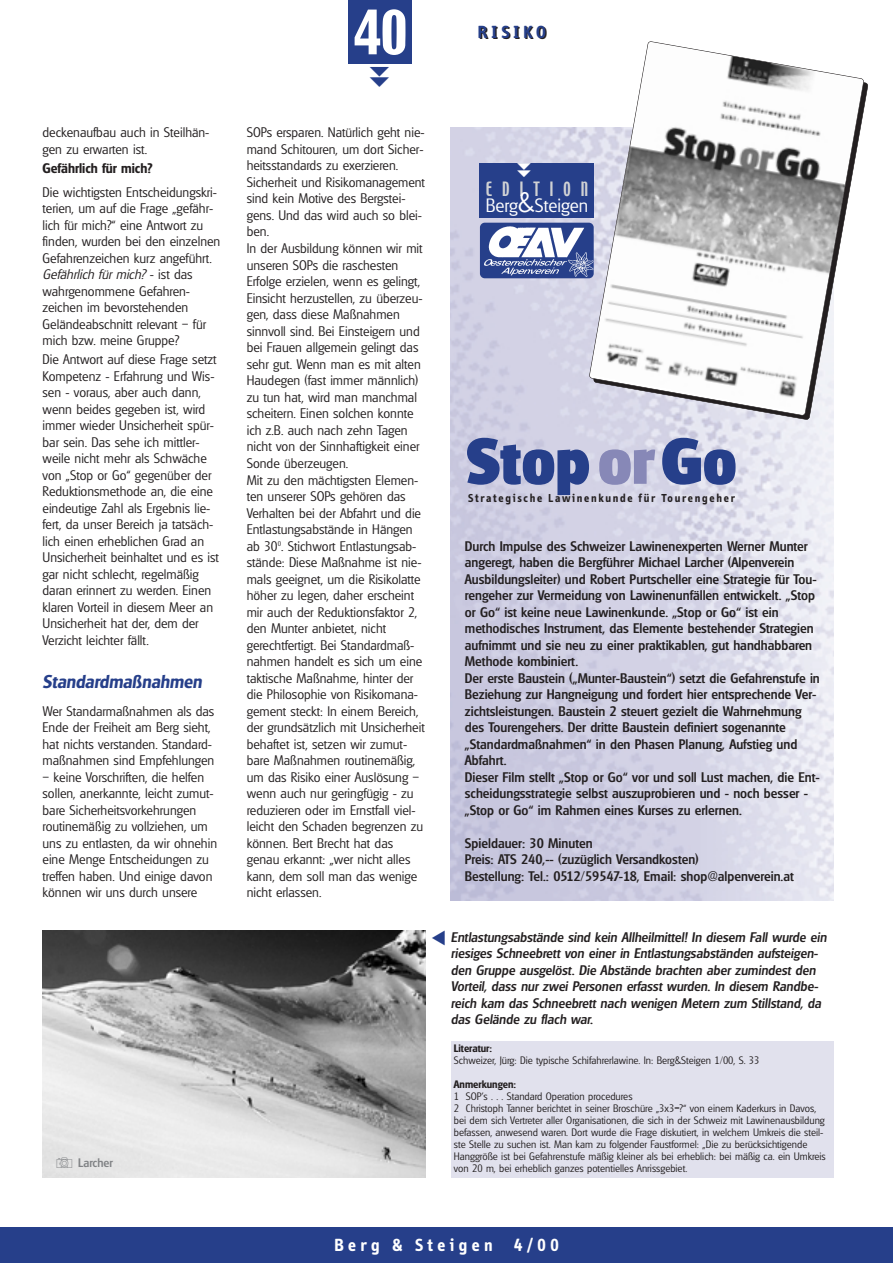
<style>
.page{position:relative;width:893px;height:1263px;background:#fff}
.page>*{position:absolute;margin:0;border:0;box-sizing:border-box;transform-origin:0 0}
.t1{font:800 62.85px "Glasgow";color:#263f8a}
.t2{font:54px "Techno";color:#fff}
.t3{font:300 18.75px "Glasgow";color:#fff}
.t4{font:italic 600 18px "Glasgow";color:#263f8a}
.t5{font:700 18px "Info";letter-spacing:.245em;color:#fff}
.t6{font:700 18px "Info";letter-spacing:.245em;color:#231f20}
.t7{font:17.4px "Techno";letter-spacing:.75em;color:#d1d2d4;scale:.75 1}
.t8{font:300 13.5px/16.5px "Glasgow";color:#231f20}
.t9{font:500 13.5px/16.5px "Glasgow";color:#231f20}
.t10{font:italic 500 13.5px/16.5px "Glasgow";color:#231f20}
.t11{font:600 13.5px "Glasgow";color:#231f20}
.t12{font:500 12px "Glasgow";color:#808285}
.t13{font:700 11.85px "Info";letter-spacing:.145em;color:#231f20}
.t14{font:300 10.5px/12px "Glasgow";color:#231f20}
.t15{font:600 10.5px "Glasgow";color:#231f20}
.s1{font-style:italic}
.s2{font-size:27.3px}
.s3{color:#8788b7}
</style>
<div class="page">
<div style="left:1px;top:1227px;width:891px;height:35px;background:#263f8a"></div>
<div style="left:348px;top:0;width:64px;height:64px;background:#263f8a"></div>
<img style="left:43px;top:931px;width:382px;height:247px">
<div style="left:451px;top:1041px;width:382px;height:137px;background:#e1e1ed"></div>
<img style="left:451px;top:128px;width:382px;height:772px">
<svg style="left:593px;top:82px;width:275px;height:338px"></svg>
<div style="left:480px;top:163px;width:114px;height:54px;background:#263f8a"></div>
<img style="left:480px;top:223px;width:113px;height:55px;border-radius:5px">
<svg style="left:589px;top:41px;width:275px;height:375px"></svg>
<svg style="left:57px;top:1157px;width:15px;height:10px"></svg>
<h2 class="t2" style="left:354px;top:0;width:55px">40</h2>
<h3 class="t6" style="left:479px;top:26px;width:70px">RISIKO</h3>
<p class="t8" style="left:43px;top:125px;width:168px">deckenaufbau auch in Steilhän&shy;gen zu erwarten ist.</p>
<p class="t11" style="left:43px;top:163px;width:111px">Gefährlich für mich?</p>
<p class="t8" style="left:43px;top:185px;width:179px">Die wichtigsten Entscheidungskri&shy;terien, um auf die Frage „gefähr&shy;lich für mich?“ eine Antwort zu finden, wurden bei den einzelnen<br>Gefahrenzeichen kurz angeführt.<br><span class="s1">Gefährlich für mich?</span> - i s t d a s wahrgenommene Gefahren&shy;zeichen im bevorstehenden<br>Geländeabschnitt relevant – für mich bzw. meine Gruppe?</p>
<p class="t8" style="left:43px;top:352px;width:178px">Die Antwort auf diese Frage setzt<br>Kompetenz - Erfahrung und Wis&shy;sen - voraus, aber auch dann, wenn beides gegeben ist, wird immer wieder Unsicherheit spür&shy;bar sein. Das sehe ich mittler&shy;weile nicht mehr als Schwäche von „Stop or Go“ gegenüber der<br>Reduktionsmethode an, die eine eindeutige Zahl als Ergebnis lie&shy;fert, da unser Bereich ja tatsäch&shy;lich einen erheblichen Grad an<br>Unsicherheit beinhaltet und es ist gar nicht schlecht, regelmäßig daran erinnert zu werden. Einen klaren Vorteil in diesem Meer an<br>Unsicherheit hat der, dem der<br>Verzicht leichter fällt.</p>
<h3 class="t4" style="left:43px;top:674px;width:161px">Standardmaßnahmen</h3>
<p class="t8" style="left:43px;top:704px;width:173px">Wer Standarmaßnahmen als das<br>Ende der Freiheit am Berg sieht, hat nichts verstanden. Standard&shy;maßnahmen sind Empfehlungen</p>
<p class="t8" style="left:43px;top:770px;width:176px">– keine Vorschriften, die helfen sollen, anerkannte, leicht zumut&shy;bare Sicherheitsvorkehrungen routinemäßig zu vollziehen, um uns zu entlasten, da wir ohnehin eine Menge Entscheidungen zu treffen haben. Und einige davon können wir uns durch unsere</p>
<p class="t12" style="left:78px;top:1158px;width:36px">Larcher</p>
<p class="t8" style="left:247px;top:125px;width:180px">SOPs ersparen. Natürlich geht nie&shy;mand Schitouren, um dort Sicher&shy;heitsstandards zu exerzieren.<br>Sicherheit und Risikomanagement sind kein Motive des Bergstei&shy;gens. Und das wird auch so blei&shy;ben.<br>In der Ausbildung können wir mit unseren SOPs die raschesten<br>Erfolge erzielen, wenn es gelingt,<br>Einsicht herzustellen, zu überzeu&shy;gen, dass diese Maßnahmen sinnvoll sind. Bei Einsteigern und bei Frauen allgemein gelingt das sehr gut. Wenn man es mit alten<br>Haudegen (fast immer männlich) zu tun hat, wird man manchmal scheitern. Einen solchen konnte ich z.B. auch nach zehn Tagen nicht von der Sinnhaftigkeit einer<br>Sonde überzeugen.<br>Mit zu den mächtigsten Elemen&shy;ten unserer SOPs gehören das<br>Verhalten bei der Abfahrt und die<br>Entlastungsabstände in Hängen ab 30<sup>0</sup>. Stichwort Entlastungsab&shy;stände: Diese Maßnahme ist nie&shy;mals geeignet, um die Risikolatte höher zu legen, daher erscheint mir auch der Reduktionsfaktor 2, den Munter anbietet, nicht gerechtfertigt. Bei Standardmaß&shy;nahmen handelt es sich um eine taktische Maßnahme, hinter der die Philosophie von Risikomana&shy;gement steckt: In einem Bereich, der grundsätzlich mit Unsicherheit behaftet ist, setzen wir zumut&shy;bare Maßnahmen routinemäßig, um das Risiko einer Auslösung – wenn auch nur geringfügig - zu reduzieren oder im Ernstfall viel&shy;leicht den Schaden begrenzen zu können. Bert Brecht hat das genau erkannt: „wer nicht alles kann, dem soll man das wenige nicht erlassen.</p>
<p class="t7" style="left:486px;top:178px;width:137px">EDITION</p>
<h3 class="t3" style="left:485px;top:198px;width:104px">Berg<span class="s2">&amp;</span>Steigen</h3>
<h1 class="t1" style="left:466px;top:437px;width:272px">Stop<span class="s3">or</span>Go</h1>
<p class="t13" style="left:468px;top:494px;width:268px">Strategische Lawinenkunde für Tourengeher</p>
<p class="t9" style="left:465px;top:539px;width:356px">Durch Impulse des Schweizer Lawinenexperten Werner Munter angeregt, haben die Bergführer Michael Larcher (Alpenverein Ausbildungsleiter) und Robert Purtscheller eine Strategie für Tou&shy;rengeher zur Vermeidung von Lawinenunfällen entwickelt. „Stop or Go“ ist keine neue Lawinenkunde. „Stop or Go“ ist ein methodisches Instrument, das Elemente bestehender Strategien aufnimmt und sie neu zu einer praktikablen, gut handhabbaren Methode kombiniert.<br>Der erste Baustein („Munter-Baustein“) setzt die Gefahrenstufe in Beziehung zur Hangneigung und fordert hier entsprechende Ver&shy;zichtsleistungen. Baustein 2 steuert gezielt die Wahrnehmung des Tourengehers. Der dritte Baustein definiert sogenannte „Standardmaßnahmen“ in den Phasen Planung, Aufstieg und Abfahrt.<br>Dieser Film stellt „Stop or Go“ vor und soll Lust machen, die Ent&shy;scheidungsstrategie selbst auszuprobieren und - noch besser - „Stop or Go“ im Rahmen eines Kurses zu erlernen.</p>
<p class="t9" style="left:465px;top:836px;width:330px">Spieldauer: 30 Minuten<br>Preis: ATS 240,-- (zuzüglich Versandkosten)<br>Bestellung: Tel.: 0512/59547-18, Email: shop@alpenverein.at</p>
<p class="t10" style="left:451px;top:930px;width:377px">Entlastungsabstände sind kein Allheilmittel! In diesem Fall wurde ein riesiges Schneebrett von einer in Entlastungsabständen aufsteigen&shy;den Gruppe ausgelöst. Die Abstände brachten aber zumindest den Vorteil, dass nur zwei Personen erfasst wurden. In diesem Randbe&shy;reich kam das Schneebrett nach wenigen Metern zum Stillstand, da das Gelände zu flach war.</p>
<p class="t15" style="left:454px;top:1044px;width:40px">Literatur:</p>
<p class="t14" style="left:454px;top:1055px;width:307px">Schweizer, Jürg: Die typische Schifahrerlawine. In: Berg&amp;Steigen 1/00, S. 33</p>
<p class="t15" style="left:454px;top:1080px;width:64px">Anmerkungen:</p>
<p class="t14" style="left:454px;top:1091px;width:373px">1 SOP’s . . . Standard Operation procedures<br>2 Christoph Tanner berichtet in seiner Broschüre „3x3=?“ von einem Kaderkurs in Davos, bei dem sich Vertreter aller Organisationen, die sich in der Schweiz mit Lawinenausbildung befassen, anwesend waren. Dort wurde die Frage diskutiert, in welchem Umkreis die steil&shy;ste Stelle zu suchen ist. Man kam zu folgender Faustformel: „Die zu berücksichtigende Hanggröße ist bei Gefahrenstufe mäßig kleiner als bei erheblich: bei mäßig ca. ein Umkreis von 20 m, bei erheblich ganzes potentielles Anrissgebiet.</p>
<h3 class="t5" style="left:334px;top:1238px;width:226px">Berg &amp; Steigen 4/00</h3>
</div>
